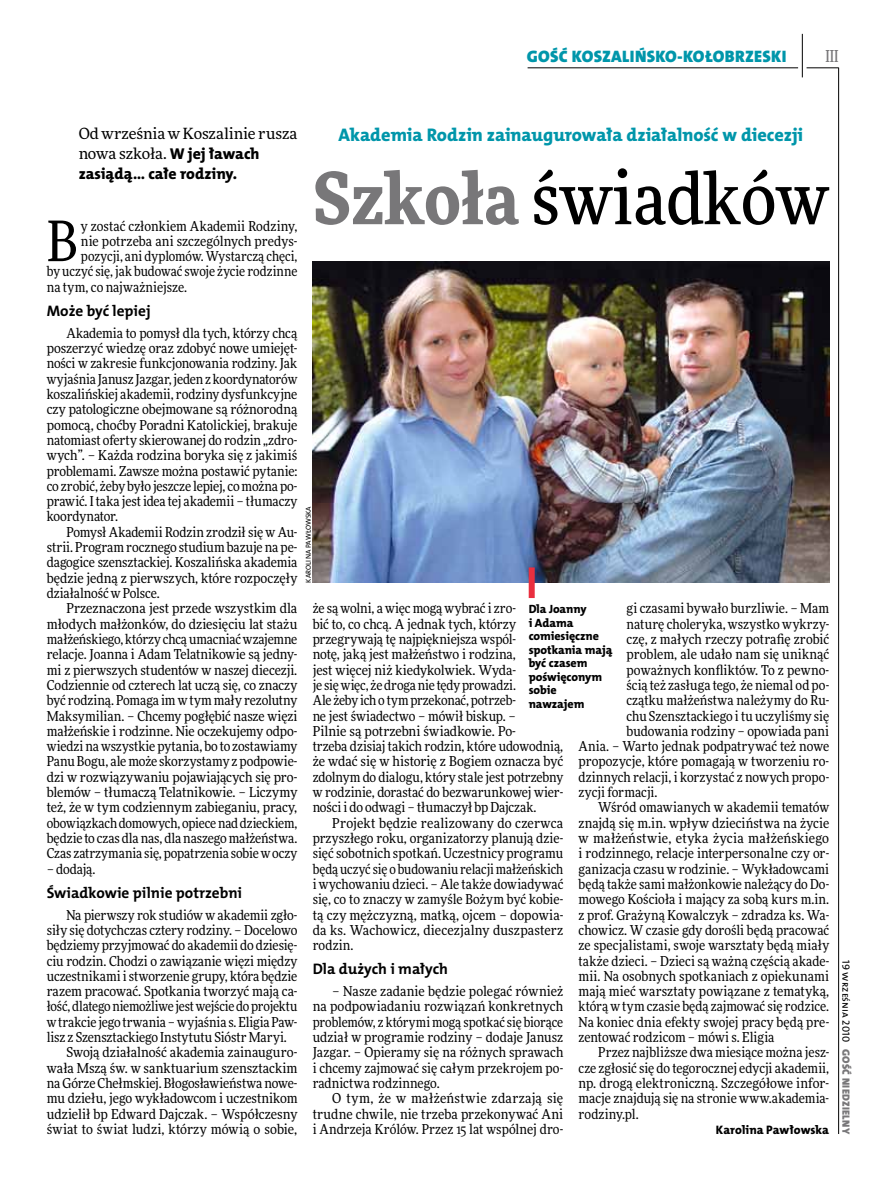
<style>
.page{position:relative;width:893px;height:1191px;background:#fff}
.page>*{position:absolute;margin:0;border:0;box-sizing:border-box;transform-origin:0 0}
.t1{font:500 72px "Freeday Narrow";color:#000}
.t2{font:55.95px "Freeday Narrow News";color:#000}
.t3{font:18.3px "The Mix HP8 Ex Bld";letter-spacing:-.005em;color:#0096aa}
.t4{font:16.65px "The Mix HP9 Blk";letter-spacing:.02em;color:#0096aa}
.t5{font:500 16.5px "Freeday Narrow";color:#787779;scale:.9 1}
.t6{font:15.75px "The Mix HP8 Ex Bld";letter-spacing:-.005em;color:#000}
.t7{font:15.45px/20.4px "Freeday News";letter-spacing:-.01em;color:#000}
.t8{font:15.3px "The Mix HP7 Bld";color:#000}
.t9{font:13.65px/15.3px "Freeday Narrow News";color:#000;text-align:justify}
.t10{font:13.65px "Freeday Narrow News";letter-spacing:.02em;color:#000}
.t11{font:12.3px "The Mix HP8 Ex Bld";color:#000}
.t12{font:12px/13.5px "The Mix HP8 Ex Bld";letter-spacing:-.005em;color:#000}
.t13{font:10.5px "The Mix HP9 Blk";letter-spacing:.025em;color:#787779}
.t14{font:10.5px "The Mix HP5 Plain";color:#000}
.t15{font:7.2px "The Mix HP5 Plain";color:#000}
.s1{font-family:"The Mix HP8 Ex Bld";font-size:15.75px}
.s2{font-weight:900;color:#787779}
</style>
<div class="page">
<hr style="left:838px;top:68px;width:1px;height:1066px;background:#000">
<hr style="left:802px;top:34px;width:1px;height:43px;background:#000">
<hr style="left:806px;top:68px;width:33px;height:1px;background:#000">
<hr style="left:528px;top:68px;width:270px;height:1px;background:#000">
<img style="left:313px;top:261px;width:516px;height:322px">
<div style="left:529px;top:567px;width:6px;height:31px;background:#e92f3f"></div>
<p class="t4" style="left:527px;top:46px;width:261px">GOŚĆ KOSZALIŃSKO-KOŁOBRZESKI</p>
<p class="t5" style="left:825px;top:46px;width:16px">III</p>
<p class="t7" style="left:79px;top:123px;width:220px">Od września w Koszalinie rusza nowa szkoła. <span class="s1">W jej ławach</span></p>
<p class="t6" style="left:79px;top:164px;width:160px">zasiądą… całe rodziny.</p>
<h2 class="t2" style="left:47px;top:207px;width:32px">B</h2>
<p class="t9" style="left:81px;top:218px;width:218px">y zostać członkiem Akademii Rodziny,</p>
<p class="t9" style="left:81px;top:233px;width:218px">nie potrzeba ani szczególnych predys-</p>
<p class="t9" style="left:81px;top:248px;width:218px">pozycji, ani dyplomów. Wystarczą chęci,</p>
<p class="t9" style="left:47px;top:264px;width:252px">by uczyć się, jak budować swoje życie rodzinne</p>
<p class="t9" style="left:47px;top:279px;width:142px">na tym, co najważniejsze.</p>
<p class="t8" style="left:47px;top:301px;width:106px">Może być lepiej</p>
<p class="t9" style="left:47px;top:325px;width:252px;text-indent:20px">Akademia to pomysł dla tych, którzy chcą poszerzyć wiedzę oraz zdobyć nowe umiejęt&shy;ności w zakresie funkcjonowania rodziny. Jak wyjaśnia Janusz Jazgar, jeden z koordynatorów koszalińskiej akademii, rodziny dysfunkcyjne czy patologiczne obejmowane są różnorodną pomocą, choćby Poradni Katolickiej, brakuje natomiast oferty skierowanej do rodzin „zdro&shy;wych”. – Każda rodzina boryka się z jakimiś problemami. Zawsze można postawić pytanie: co zrobić, żeby było jeszcze lepiej, co można po&shy;prawić. I taka jest idea tej akademii – tłumaczy koordynator.</p>
<p class="t9" style="left:47px;top:524px;width:252px;text-indent:20px">Pomysł Akademii Rodzin zrodził się w Au&shy;strii. Program rocznego studium bazuje na pe&shy;dagogice szensztackiej. Koszalińska akademia będzie jedną z pierwszych, które rozpoczęły działalność w Polsce.</p>
<p class="t9" style="left:47px;top:600px;width:252px;text-indent:20px">Przeznaczona jest przede wszystkim dla młodych małżonków, do dziesięciu lat stażu małżeńskiego, którzy chcą umacniać wzajemne relacje. Joanna i Adam Telatnikowie są jedny&shy;mi z pierwszych studentów w naszej diecezji.<br>Codziennie od czterech lat uczą się, co znaczy być rodziną. Pomaga im w tym mały rezolutny Maksymilian. – Chcemy pogłębić nasze więzi małżeńskie i rodzinne. Nie oczekujemy odpo&shy;wiedzi na wszystkie pytania, bo to zostawiamy Panu Bogu, ale może skorzystamy z podpowie&shy;dzi w rozwiązywaniu pojawiających się pro&shy;blemów – tłumaczą Telatnikowie. – Liczymy też, że w tym codziennym zabieganiu, pracy, obowiązkach domowych, opiece nad dzieckiem, będzie to czas dla nas, dla naszego małżeństwa.<br>Czas zatrzymania się, popatrzenia sobie w oczy</p>
<p class="t9" style="left:47px;top:861px;width:50px">– dodają.</p>
<p class="t8" style="left:47px;top:882px;width:197px">Świadkowie pilnie potrzebni</p>
<p class="t9" style="left:66px;top:907px;width:232px">Na pierwszy rok studiów w akademii zgło-</p>
<p class="t9" style="left:47px;top:922px;width:252px">siły się dotychczas cztery rodziny. – Docelowo</p>
<p class="t9" style="left:47px;top:937px;width:252px">będziemy przyjmować do akademii do dziesię-</p>
<p class="t9" style="left:47px;top:953px;width:252px">ciu rodzin. Chodzi o zawiązanie więzi między</p>
<p class="t9" style="left:47px;top:968px;width:252px">uczestnikami i stworzenie grupy, która będzie</p>
<p class="t9" style="left:47px;top:983px;width:252px">razem pracować. Spotkania tworzyć mają ca-</p>
<p class="t9" style="left:47px;top:998px;width:252px">łość, dlatego niemożliwe jest wejście do projektu</p>
<p class="t9" style="left:47px;top:1014px;width:252px">w trakcie jego trwania – wyjaśnia s. Eligia Paw-</p>
<p class="t9" style="left:47px;top:1029px;width:242px">lisz z Szensztackiego Instytutu Sióstr Maryi.</p>
<p class="t9" style="left:66px;top:1044px;width:233px">Swoją działalność akademia zainauguro-</p>
<p class="t9" style="left:47px;top:1060px;width:252px">wała Mszą św. w sanktuarium szensztackim</p>
<p class="t9" style="left:47px;top:1075px;width:252px">na Górze Chełmskiej. Błogosławieństwa nowe-</p>
<p class="t9" style="left:47px;top:1090px;width:252px">mu dziełu, jego wykładowcom i uczestnikom</p>
<p class="t9" style="left:47px;top:1106px;width:252px">udzielił bp Edward Dajczak. – Współczesny</p>
<p class="t9" style="left:47px;top:1121px;width:252px">świat to świat ludzi, którzy mówią o sobie,</p>
<h3 class="t3" style="left:339px;top:123px;width:466px">Akademia Rodzin zainaugurowała działalność w diecezji</h3>
<h1 class="t1" style="left:313px;top:154px;width:517px"><span class="s2">Szkoła</span> świadków</h1>
<p class="t15" style="left:304px;top:582px;width:78px;rotate:-90deg">karolina pawłowska</p>
<p class="t9" style="left:313px;top:600px;width:252px;text-align:left">że są wolni, a więc mogą wybrać i zro-<br>bić to, co chcą. A jednak tych, którzy przegrywają tę najpiękniejsza wspól-<br>notę, jaką jest małżeństwo i rodzina,<br>jest więcej niż kiedykolwiek. Wyda-<br>je się więc, że droga nie tędy prowadzi.<br>Ale żeby ich o tym przekonać, potrzeb-<br>ne jest świadectwo – mówił biskup. –<br>Pilnie są potrzebni świadkowie. Po-<br>trzeba dzisiaj takich rodzin, które udowodnią, że wdać się w historię z Bogiem oznacza być zdolnym do dialogu, który stale jest potrzebny w rodzinie, dorastać do bezwarunkowej wier&shy;ności i do odwagi – tłumaczył bp Dajczak.</p>
<p class="t9" style="left:313px;top:815px;width:252px;text-indent:20px">Projekt będzie realizowany do czerwca przyszłego roku, organizatorzy planują dzie&shy;sięć sobotnich spotkań. Uczestnicy programu będą uczyć się o budowaniu relacji małżeńskich i wychowaniu dzieci. – Ale także dowiadywać się, co to znaczy w zamyśle Bożym być kobie&shy;tą czy mężczyzną, matką, ojcem – dopowia&shy;da ks. Wachowicz, diecezjalny duszpasterz rodzin.</p>
<p class="t8" style="left:313px;top:959px;width:137px">Dla dużych i małych</p>
<p class="t9" style="left:313px;top:983px;width:252px;text-indent:20px">– Nasze zadanie będzie polegać również na podpowiadaniu rozwiązań konkretnych problemów, z którymi mogą spotkać się biorące udział w programie rodziny – dodaje Janusz Jazgar. – Opieramy się na różnych sprawach i chcemy zajmować się całym przekrojem po&shy;radnictwa rodzinnego.</p>
<p class="t9" style="left:313px;top:1090px;width:252px;text-indent:20px">O tym, że w małżeństwie zdarzają się trudne chwile, nie trzeba przekonywać Ani i Andrzeja Królów. Przez 15 lat wspólnej dro-</p>
<p class="t9" style="left:626px;top:600px;width:204px">gi czasami bywało burzliwie. – Mam</p>
<p class="t9" style="left:626px;top:616px;width:204px">naturę choleryka, wszystko wykrzy-</p>
<p class="t9" style="left:626px;top:631px;width:204px">czę, z małych rzeczy potrafię zrobić</p>
<p class="t9" style="left:626px;top:646px;width:204px">problem, ale udało nam się uniknąć</p>
<p class="t9" style="left:626px;top:662px;width:204px">poważnych konfliktów. To z pewno-</p>
<p class="t9" style="left:626px;top:677px;width:204px">ścią też zasługa tego, że niemal od po-</p>
<p class="t9" style="left:626px;top:692px;width:204px">czątku małżeństwa należymy do Ru-</p>
<p class="t9" style="left:626px;top:708px;width:204px">chu Szensztackiego i tu uczyliśmy się</p>
<p class="t9" style="left:626px;top:723px;width:204px">budowania rodziny – opowiada pani</p>
<p class="t9" style="left:579px;top:738px;width:252px">Ania. – Warto jednak podpatrywać też nowe</p>
<p class="t9" style="left:579px;top:754px;width:252px">propozycje, które pomagają w tworzeniu ro-</p>
<p class="t9" style="left:579px;top:769px;width:252px">dzinnych relacji, i korzystać z nowych propo-</p>
<p class="t9" style="left:579px;top:784px;width:80px">zycji formacji.</p>
<p class="t9" style="left:598px;top:799px;width:233px">Wśród omawianych w akademii tematów</p>
<p class="t9" style="left:579px;top:815px;width:252px">znajdą się m.in. wpływ dzieciństwa na życie</p>
<p class="t10" style="left:579px;top:829px;width:252px">w małżeństwie, etyka życia małżeńskiego</p>
<p class="t9" style="left:579px;top:845px;width:252px">i rodzinnego, relacje interpersonalne czy or-</p>
<p class="t9" style="left:579px;top:861px;width:252px">ganizacja czasu w rodzinie. – Wykładowcami</p>
<p class="t9" style="left:579px;top:876px;width:252px">będą także sami małżonkowie należący do Do-</p>
<p class="t9" style="left:579px;top:891px;width:252px">mowego Kościoła i mający za sobą kurs m.in.</p>
<p class="t9" style="left:579px;top:907px;width:252px">z prof. Grażyną Kowalczyk – zdradza ks. Wa-</p>
<p class="t9" style="left:579px;top:922px;width:252px">chowicz. W czasie gdy dorośli będą pracować</p>
<p class="t9" style="left:579px;top:937px;width:252px">ze specjalistami, swoje warsztaty będą miały</p>
<p class="t9" style="left:579px;top:953px;width:252px">także dzieci. – Dzieci są ważną częścią akade-</p>
<p class="t9" style="left:579px;top:968px;width:252px">mii. Na osobnych spotkaniach z opiekunami</p>
<p class="t9" style="left:579px;top:983px;width:252px">mają mieć warsztaty powiązane z tematyką,</p>
<p class="t9" style="left:579px;top:998px;width:252px">którą w tym czasie będą zajmować się rodzice.</p>
<p class="t9" style="left:579px;top:1014px;width:252px">Na koniec dnia efekty swojej pracy będą pre-</p>
<p class="t9" style="left:579px;top:1029px;width:197px">zentować rodzicom – mówi s. Eligia</p>
<p class="t9" style="left:598px;top:1044px;width:233px">Przez najbliższe dwa miesiące można jesz-</p>
<p class="t9" style="left:579px;top:1060px;width:252px">cze zgłosić się do tegorocznej edycji akademii,</p>
<p class="t9" style="left:579px;top:1075px;width:252px">np. drogą elektroniczną. Szczegółowe infor-</p>
<p class="t9" style="left:579px;top:1090px;width:252px">macje znajdują się na stronie www.akademia-</p>
<p class="t9" style="left:579px;top:1106px;width:62px">rodziny.pl.</p>
<p class="t11" style="left:716px;top:1122px;width:115px">Karolina Pawłowska</p>
<p class="t12" style="left:529px;top:602px;width:85px">Dla Joanny<br>i Adama comiesięczne spotkania mają być czasem poświęconym sobie nawzajem</p>
<p class="t14" style="left:853px;top:960px;width:84px;rotate:90deg">19 września 2010</p>
<p class="t13" style="left:853px;top:1049px;width:86px;rotate:90deg">GOŚĆ NIEDZIELNY</p>
</div>
